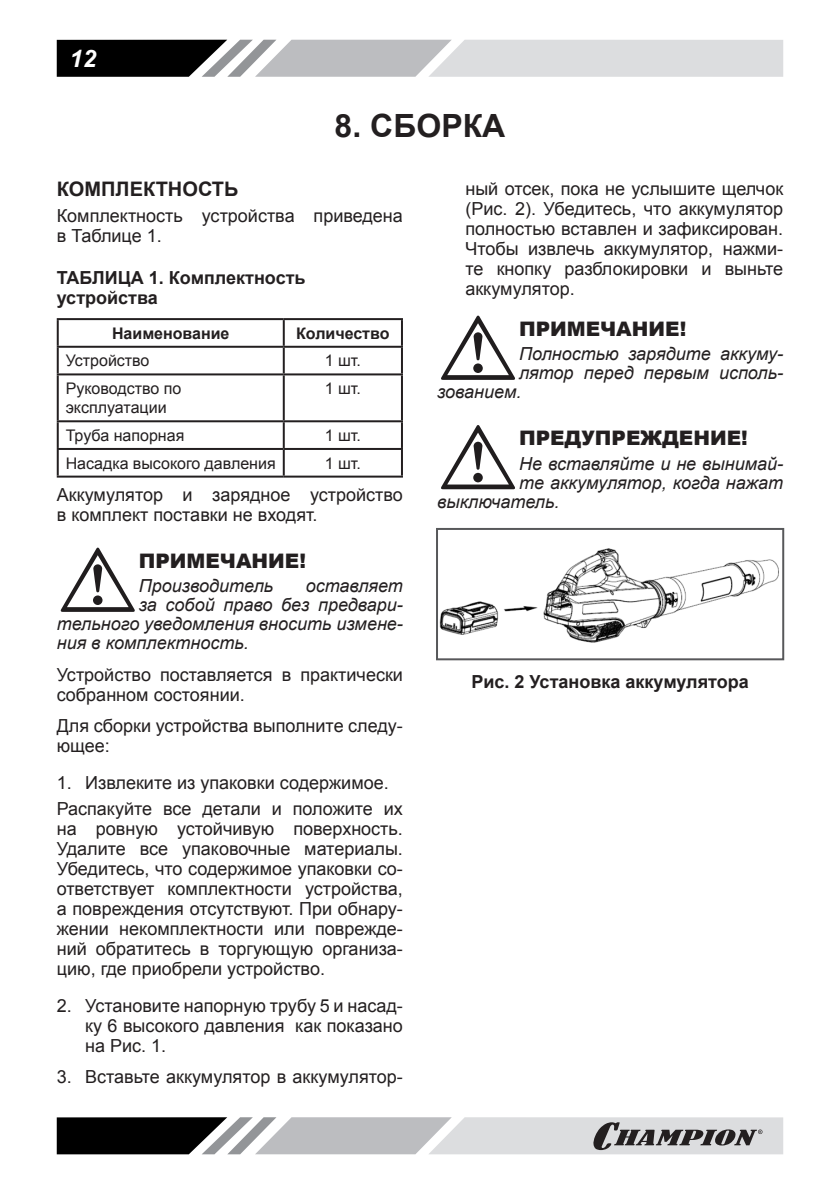
<style>
.page{position:relative;width:840px;height:1191px;background:#fff}
.page>*{position:absolute;margin:0;border:0;box-sizing:border-box;transform-origin:0 0}
.t1{font:700 32px "Arial";color:#231f20}
.t2{font:italic 700 24px "Arial";color:#fff}
.t3{font:900 20px "Arial";color:#231f20}
.t4{font:700 20px "Arial";color:#231f20}
.p_list{font:18px/20px "Arial";color:#231f20}
.p{font:italic 18px "Arial";color:#231f20}
.pic_h_centr{font:700 18px/20px "Arial";color:#231f20}
.table_p_left{font:16px/19.2px "Arial";color:#231f20}
.table_h_center{font:700 16px "Arial";color:#231f20}
.table_p_center{font:16px "Arial";color:#231f20}
</style>
<div class="page">
<svg style="left:57px;top:40px;width:725px;height:37px;background:#a7a8a9"></svg>
<svg style="left:57px;top:1117px;width:725px;height:37px;background:#9c9c9e"></svg>
<hr style="left:57px;top:318px;width:226px;height:2px;background:#231f20">
<hr style="left:57px;top:320px;width:2px;height:26px;background:#231f20">
<hr style="left:283px;top:318px;width:120px;height:2px;background:#231f20">
<hr style="left:282px;top:320px;width:2px;height:26px;background:#231f20">
<hr style="left:401px;top:320px;width:2px;height:26px;background:#231f20">
<hr style="left:57px;top:346px;width:226px;height:2px;background:#231f20">
<hr style="left:57px;top:348px;width:2px;height:25px;background:#231f20">
<hr style="left:283px;top:346px;width:120px;height:2px;background:#231f20">
<hr style="left:282px;top:348px;width:2px;height:25px;background:#231f20">
<hr style="left:401px;top:348px;width:2px;height:25px;background:#231f20">
<hr style="left:57px;top:373px;width:226px;height:2px;background:#231f20">
<hr style="left:57px;top:375px;width:2px;height:45px;background:#231f20">
<hr style="left:283px;top:373px;width:120px;height:2px;background:#231f20">
<hr style="left:282px;top:375px;width:2px;height:45px;background:#231f20">
<hr style="left:401px;top:375px;width:2px;height:45px;background:#231f20">
<hr style="left:57px;top:420px;width:226px;height:2px;background:#231f20">
<hr style="left:57px;top:422px;width:2px;height:26px;background:#231f20">
<hr style="left:283px;top:420px;width:120px;height:2px;background:#231f20">
<hr style="left:282px;top:422px;width:2px;height:26px;background:#231f20">
<hr style="left:401px;top:422px;width:2px;height:26px;background:#231f20">
<hr style="left:57px;top:448px;width:226px;height:2px;background:#231f20">
<hr style="left:57px;top:450px;width:2px;height:25px;background:#231f20">
<hr style="left:283px;top:448px;width:120px;height:2px;background:#231f20">
<hr style="left:282px;top:450px;width:2px;height:25px;background:#231f20">
<hr style="left:401px;top:450px;width:2px;height:25px;background:#231f20">
<hr style="left:57px;top:475px;width:226px;height:2px;background:#231f20">
<hr style="left:283px;top:475px;width:120px;height:2px;background:#231f20">
<svg style="left:60px;top:547px;width:75px;height:65px"></svg>
<svg style="left:441px;top:315px;width:74px;height:65px"></svg>
<svg style="left:441px;top:425px;width:74px;height:65px"></svg>
<img style="left:439px;top:548px;width:340px;height:95px">
<div style="left:436px;top:528px;width:347px;height:132px;border:2px solid #57585a"></div>
<h2 class="t2" style="left:70px;top:42px;width:28px">12</h2>
<p class="t1" style="left:334px;top:104px;width:172px">8. СБОРКА</p>
<p class="t4" style="left:57px;top:176px;width:183px">КОМПЛЕКТНОСТЬ</p>
<p class="p_list" style="left:57px;top:206px;width:347px">Комплектность устройства приведена в Таблице 1.</p>
<p class="pic_h_centr" style="left:57px;top:269px;width:250px">ТАБЛИЦА 1. Комплектность устройства</p>
<p class="table_h_center" style="left:112px;top:322px;width:119px">Наименование</p>
<p class="table_h_center" style="left:296px;top:322px;width:95px">Количество</p>
<p class="table_p_left" style="left:66px;top:351px;width:85px">Устройство</p>
<p class="table_p_center" style="left:324px;top:350px;width:38px">1 шт.</p>
<p class="table_p_left" style="left:66px;top:379px;width:117px">Руководство по эксплуатации</p>
<p class="table_p_center" style="left:324px;top:378px;width:38px">1 шт.</p>
<p class="table_p_left" style="left:66px;top:426px;width:120px">Труба напорная</p>
<p class="table_p_center" style="left:324px;top:425px;width:38px">1 шт.</p>
<p class="table_p_left" style="left:66px;top:453px;width:211px">Насадка высокого давления</p>
<p class="table_p_center" style="left:324px;top:452px;width:38px">1 шт.</p>
<p class="p_list" style="left:57px;top:485px;width:347px">Аккумулятор и зарядное устройство в комплект поставки не входят.</p>
<p class="t3" style="left:139px;top:546px;width:169px">ПРИМЕЧАНИЕ!</p>
<p class="p" style="left:139px;top:574px;width:136px">Производитель</p>
<p class="p" style="left:305px;top:574px;width:99px">оставляет</p>
<p class="p" style="left:139px;top:593px;width:265px">за собой право без предвари-</p>
<p class="p" style="left:57px;top:612px;width:347px">тельного уведомления вносить измене-</p>
<p class="p" style="left:57px;top:631px;width:193px">ния в комплектность.</p>
<p class="p_list" style="left:57px;top:664px;width:347px">Устройство поставляется в практически собранном состоянии.</p>
<p class="p_list" style="left:57px;top:716px;width:347px">Для сборки устройства выполните следу&shy;ющее:</p>
<p class="p_list" style="left:57px;top:773px;width:333px">1. Извлеките из упаковки содержимое.</p>
<p class="p_list" style="left:57px;top:798px;width:347px;text-align:justify">Распакуйте все детали и положите их на ровную устойчивую поверхность.<br>Удалите все упаковочные материалы.<br>Убедитесь, что содержимое упаковки со&shy;ответствует комплектности устройства, а повреждения отсутствуют. При обнару&shy;жении некомплектности или поврежде&shy;ний обратитесь в торгующую организа&shy;цию, где приобрели устройство.</p>
<p class="p_list" style="left:85px;top:995px;width:319px;text-align:justify;text-indent:-28px">2. Установите напорную трубу 5 и насад&shy;ку 6 высокого давления как показано на Рис. 1.</p>
<p class="p_list" style="left:57px;top:1067px;width:347px">3. Вставьте аккумулятор в аккумулятор-</p>
<p class="p_list" style="left:465px;top:178px;width:319px;text-align:justify">ный отсек, пока не услышите щелчок (Рис. 2). Убедитесь, что аккумулятор полностью вставлен и зафиксирован.<br>Чтобы извлечь аккумулятор, нажми&shy;те кнопку разблокировки и выньте аккумулятор.</p>
<p class="t3" style="left:518px;top:314px;width:169px">ПРИМЕЧАНИЕ!</p>
<p class="p" style="left:518px;top:342px;width:265px">Полностью зарядите аккуму-</p>
<p class="p" style="left:518px;top:361px;width:265px">лятор перед первым исполь-</p>
<p class="p" style="left:437px;top:380px;width:86px">зованием.</p>
<p class="t3" style="left:518px;top:423px;width:230px">ПРЕДУПРЕЖДЕНИЕ!</p>
<p class="p" style="left:518px;top:452px;width:265px">Не вставляйте и не вынимай-</p>
<p class="p" style="left:518px;top:471px;width:265px">те аккумулятор, когда нажат</p>
<p class="p" style="left:437px;top:490px;width:124px">выключатель.</p>
<p class="pic_h_centr" style="left:471px;top:672px;width:279px">Рис. 2 Установка аккумулятора</p>
</div>
